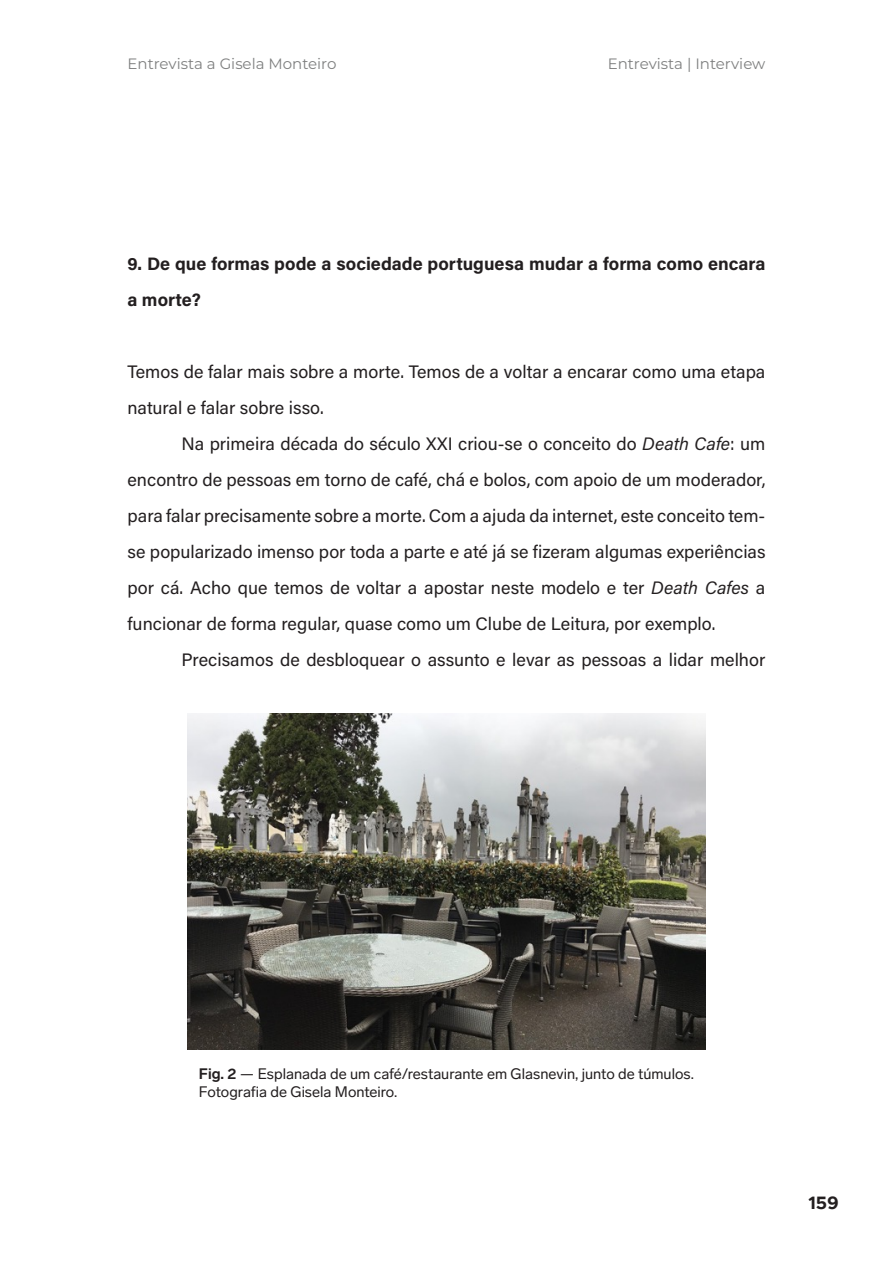
<style>
.page{position:relative;width:893px;height:1263px;background:#fff}
.page>*{position:absolute;margin:0;border:0;box-sizing:border-box;transform-origin:0 0}
.Corpo_do_Texto{font:18px/36px "Acumin Pro";color:#231f20}
.Corpo_do_Texto-2{font:700 18px/36px "Acumin Pro";color:#231f20}
.t1{font:700 18px "Metropolis";color:#231f20}
.Corpo_do_Texto-3{font:15px "Lab Grotesque";color:#231f20}
.t2{font:15px "Montserrat";color:#7f8080}
.s1{font-style:italic}
.s2{font-weight:700}
</style>
<div class="page">
<img style="left:187px;top:713px;width:519px;height:337px">
<p class="t2" style="left:128px;top:53px;width:210px">Entrevista a Gisela Monteiro</p>
<p class="t2" style="left:608px;top:53px;width:159px">Entrevista | Interview</p>
<p class="Corpo_do_Texto-2" style="left:128px;top:245px;width:639px">9. De que formas pode a sociedade portuguesa mudar a forma como encara a morte?</p>
<p class="Corpo_do_Texto" style="left:128px;top:353px;width:639px">Temos de falar mais sobre a morte. Temos de a voltar a encarar como uma etapa natural e falar sobre isso.</p>
<p class="Corpo_do_Texto" style="left:128px;top:425px;width:639px;text-align:justify;text-indent:54px">Na primeira década do século XXI criou-se o conceito do <span class="s1">Death Cafe</span>: um encontro de pessoas em torno de café, chá e bolos, com apoio de um moderador, para falar precisamente sobre a morte. Com a ajuda da internet, este conceito tem&shy;se popularizado imenso por toda a parte e até já se fizeram algumas experiências por cá. Acho que temos de voltar a apostar neste modelo e ter <span class="s1">Death Cafes</span> a funcionar de forma regular, quase como um Clube de Leitura, por exemplo.</p>
<p class="Corpo_do_Texto" style="left:182px;top:641px;width:585px">Precisamos de desbloquear o assunto e levar as pessoas a lidar melhor</p>
<p class="Corpo_do_Texto-3" style="left:199px;top:1065px;width:496px"><span class="s2">Fig. 2</span> — Esplanada de um café/restaurante em Glasnevin, junto de túmulos.</p>
<p class="Corpo_do_Texto-3" style="left:199px;top:1083px;width:200px">Fotografia de Gisela Monteiro.</p>
<p class="t1" style="left:808px;top:1191px;width:32px">159</p>
</div>
